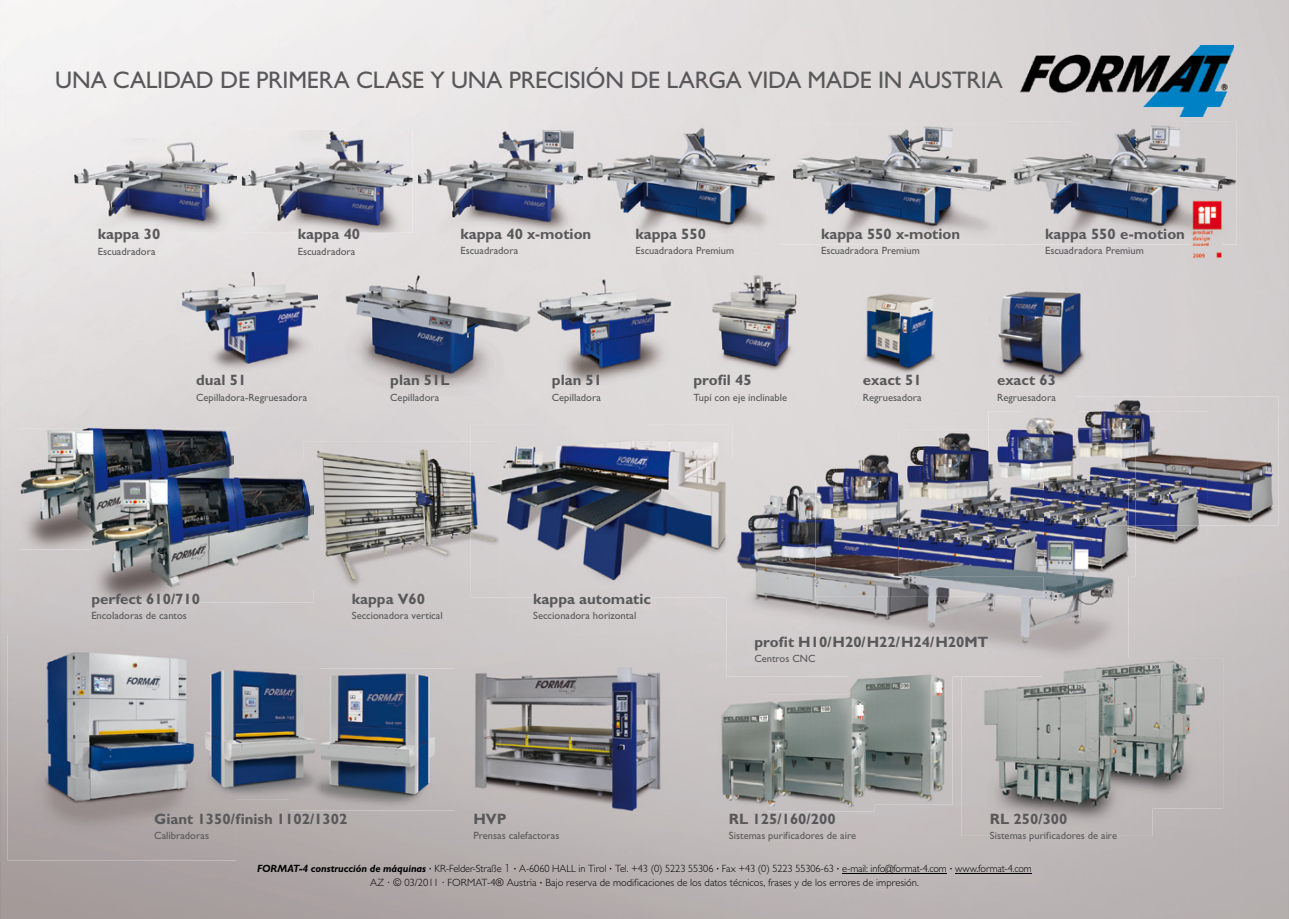
<style>
.page{position:relative;width:1289px;height:919px;background:#fff}
.page>*{position:absolute;margin:0;border:0;box-sizing:border-box;transform-origin:0 0}
.t1{font:24px "Gill Sans OT";letter-spacing:-.01em;color:#58585a}
.t2{font:700 15px "Gill Sans OT";color:#58585a}
.t3{font:10.5px "Gill Sans OT";color:#58585a}
.t4{font:300 10.5px/13.5px "Gill Sans OT";color:#000;text-align:center}
.s1{font-weight:700;font-style:italic}
.s2{font-family:"Futura OT"}
</style>
<div class="page">
<div style="left:1073px;top:0;width:215px;height:50px;background:#d2cece"></div>
<img style="left:0;top:152px;width:107px;height:307px">
<div style="left:215px;top:152px;width:53px;height:120px;background:#e5e1e1"></div>
<div style="left:537px;top:152px;width:53px;height:125px;background:#e1dddd"></div>
<img style="left:1235px;top:152px;width:53px;height:766px">
<img style="left:268px;top:233px;width:108px;height:226px">
<svg style="left:1073px;top:408px;width:4px;height:3px"></svg>
<img style="left:0;top:459px;width:53px;height:459px">
<div style="left:1128px;top:525px;width:107px;height:138px;background:#ccc6c7"></div>
<img style="left:952px;top:676px;width:90px;height:38px">
<img style="left:913px;top:714px;width:53px;height:204px">
<div style="left:751px;top:804px;width:162px;height:114px;background:#beb8b8"></div>
<div style="left:1128px;top:808px;width:54px;height:110px;background:#b9b2b2"></div>
<div style="left:966px;top:835px;width:162px;height:83px;background:#bbb4b4"></div>
<img style="left:1020px;top:45px;width:213px;height:72px">
<img style="left:703px;top:271px;width:101px;height:114px">
<img style="left:855px;top:292px;width:89px;height:89px">
<img style="left:989px;top:286px;width:103px;height:99px">
<img style="left:455px;top:660px;width:223px;height:171px">
<img style="left:1042px;top:658px;width:180px;height:150px">
<img style="left:961px;top:677px;width:191px;height:158px">
<img style="left:1042px;top:677px;width:110px;height:131px">
<img style="left:848px;top:676px;width:104px;height:128px">
<img style="left:767px;top:694px;width:107px;height:117px">
<img style="left:848px;top:694px;width:26px;height:110px">
<img style="left:719px;top:698px;width:75px;height:111px">
<img style="left:418px;top:130px;width:164px;height:105px">
<img style="left:584px;top:125px;width:197px;height:118px">
<img style="left:781px;top:122px;width:455px;height:122px">
<img style="left:20px;top:428px;width:214px;height:121px">
<img style="left:1077px;top:396px;width:201px;height:129px">
<img style="left:988px;top:411px;width:218px;height:136px">
<img style="left:1077px;top:411px;width:129px;height:114px">
<img style="left:898px;top:429px;width:237px;height:147px">
<img style="left:988px;top:429px;width:147px;height:118px">
<img style="left:1077px;top:429px;width:58px;height:96px">
<img style="left:815px;top:450px;width:228px;height:31px">
<img style="left:1191px;top:199px;width:30px;height:59px">
<img style="left:242px;top:130px;width:170px;height:103px">
<img style="left:75px;top:139px;width:161px;height:93px">
<img style="left:183px;top:272px;width:134px;height:99px">
<img style="left:536px;top:277px;width:136px;height:112px">
<img style="left:304px;top:441px;width:167px;height:148px">
<img style="left:471px;top:425px;width:261px;height:172px">
<img style="left:1006px;top:123px;width:2px;height:121px">
<img style="left:91px;top:476px;width:223px;height:126px">
<img style="left:91px;top:476px;width:143px;height:73px">
<img style="left:304px;top:476px;width:10px;height:113px">
<img style="left:344px;top:272px;width:188px;height:123px">
<img style="left:290px;top:668px;width:164px;height:142px">
<img style="left:236px;top:667px;width:85px;height:132px">
<img style="left:290px;top:668px;width:31px;height:131px">
<img style="left:726px;top:481px;width:402px;height:195px">
<img style="left:1042px;top:658px;width:86px;height:18px">
<img style="left:898px;top:481px;width:230px;height:95px">
<img style="left:1077px;top:481px;width:51px;height:44px">
<img style="left:988px;top:481px;width:55px;height:66px">
<img style="left:726px;top:481px;width:6px;height:116px">
<img style="left:8px;top:635px;width:228px;height:225px">
<hr style="left:842px;top:872px;width:104px;height:1px;background:#000">
<hr style="left:955px;top:872px;width:76px;height:1px;background:#000">
<h1 class="t1" style="left:55px;top:63px;width:948px">UNA CALIDAD DE PRIMERA CLASE Y UNA PRECISIÓN DE LARGA VIDA MADE IN AUSTRIA</h1>
<h2 class="t2" style="left:98px;top:223px;width:64px">kappa 30</h2>
<p class="t3" style="left:98px;top:244px;width:59px">Escuadradora</p>
<h2 class="t2" style="left:298px;top:223px;width:64px">kappa 40</h2>
<p class="t3" style="left:298px;top:244px;width:59px">Escuadradora</p>
<h2 class="t2" style="left:460px;top:223px;width:132px">kappa 40 x-motion</h2>
<p class="t3" style="left:460px;top:243px;width:59px">Escuadradora</p>
<h2 class="t2" style="left:635px;top:223px;width:72px">kappa 550</h2>
<p class="t3" style="left:635px;top:243px;width:100px">Escuadradora Premium</p>
<h2 class="t2" style="left:821px;top:223px;width:141px">kappa 550 x-motion</h2>
<p class="t3" style="left:821px;top:243px;width:100px">Escuadradora Premium</p>
<h2 class="t2" style="left:1045px;top:223px;width:141px">kappa 550 e-motion</h2>
<p class="t3" style="left:1045px;top:243px;width:100px">Escuadradora Premium</p>
<h2 class="t2" style="left:196px;top:370px;width:52px">dual 51</h2>
<h2 class="t2" style="left:390px;top:370px;width:61px">plan 51L</h2>
<p class="t3" style="left:196px;top:389px;width:113px">Cepilladora-Regruesadora</p>
<p class="t3" style="left:390px;top:389px;width:51px">Cepilladora</p>
<h2 class="t2" style="left:552px;top:370px;width:52px">plan 51</h2>
<p class="t3" style="left:552px;top:389px;width:51px">Cepilladora</p>
<h2 class="t2" style="left:693px;top:370px;width:60px">profil 45</h2>
<p class="t3" style="left:693px;top:389px;width:95px">Tupí con eje inclinable</p>
<h2 class="t2" style="left:863px;top:370px;width:60px">exact 51</h2>
<h2 class="t2" style="left:997px;top:370px;width:60px">exact 63</h2>
<p class="t3" style="left:997px;top:389px;width:60px">Regruesadora</p>
<p class="t3" style="left:863px;top:389px;width:60px">Regruesadora</p>
<h2 class="t2" style="left:91px;top:588px;width:110px">perfect 610/710</h2>
<h2 class="t2" style="left:352px;top:588px;width:75px">kappa V60</h2>
<h2 class="t2" style="left:533px;top:588px;width:119px">kappa automatic</h2>
<p class="t3" style="left:91px;top:608px;width:97px">Encoladoras de cantos</p>
<p class="t3" style="left:352px;top:608px;width:92px">Seccionadora vertical</p>
<p class="t3" style="left:533px;top:608px;width:105px">Seccionadora horizontal</p>
<h2 class="t2" style="left:754px;top:631px;width:235px">profit H10/H20/H22/H24/H20MT</h2>
<p class="t3" style="left:754px;top:651px;width:63px">Centros CNC</p>
<h2 class="t2" style="left:154px;top:808px;width:195px">Giant 1350/finish 1102/1302</h2>
<h2 class="t2" style="left:473px;top:808px;width:35px">HVP</h2>
<h2 class="t2" style="left:728px;top:808px;width:108px">RL 125/160/200</h2>
<h2 class="t2" style="left:989px;top:808px;width:79px">RL 250/300</h2>
<p class="t3" style="left:154px;top:828px;width:56px">Calibradoras</p>
<p class="t3" style="left:473px;top:828px;width:88px">Prensas calefactoras</p>
<p class="t3" style="left:728px;top:828px;width:129px">Sistemas purificadores de aire</p>
<p class="t3" style="left:989px;top:828px;width:129px">Sistemas purificadores de aire</p>
<p class="t4" style="left:257px;top:861px;width:776px"><span class="s1">FORMAT-4 construcción de máquinas ∙</span> KR-Felder-Straße <span class="s2">1</span> ∙ A-6060 HALL in Tirol ∙ Tel. +43 (0) 5223 55306 ∙ Fax +43 (0) 5223 55306-63 ∙ e-mail: info@format-4.com ∙ www.format-4.com<br>AZ · © 03/2011 · FORMAT-4® Austria ∙ Bajo reserva de modificaciones de los datos técnicos, frases y de los errores de impresión.</p>
</div>
